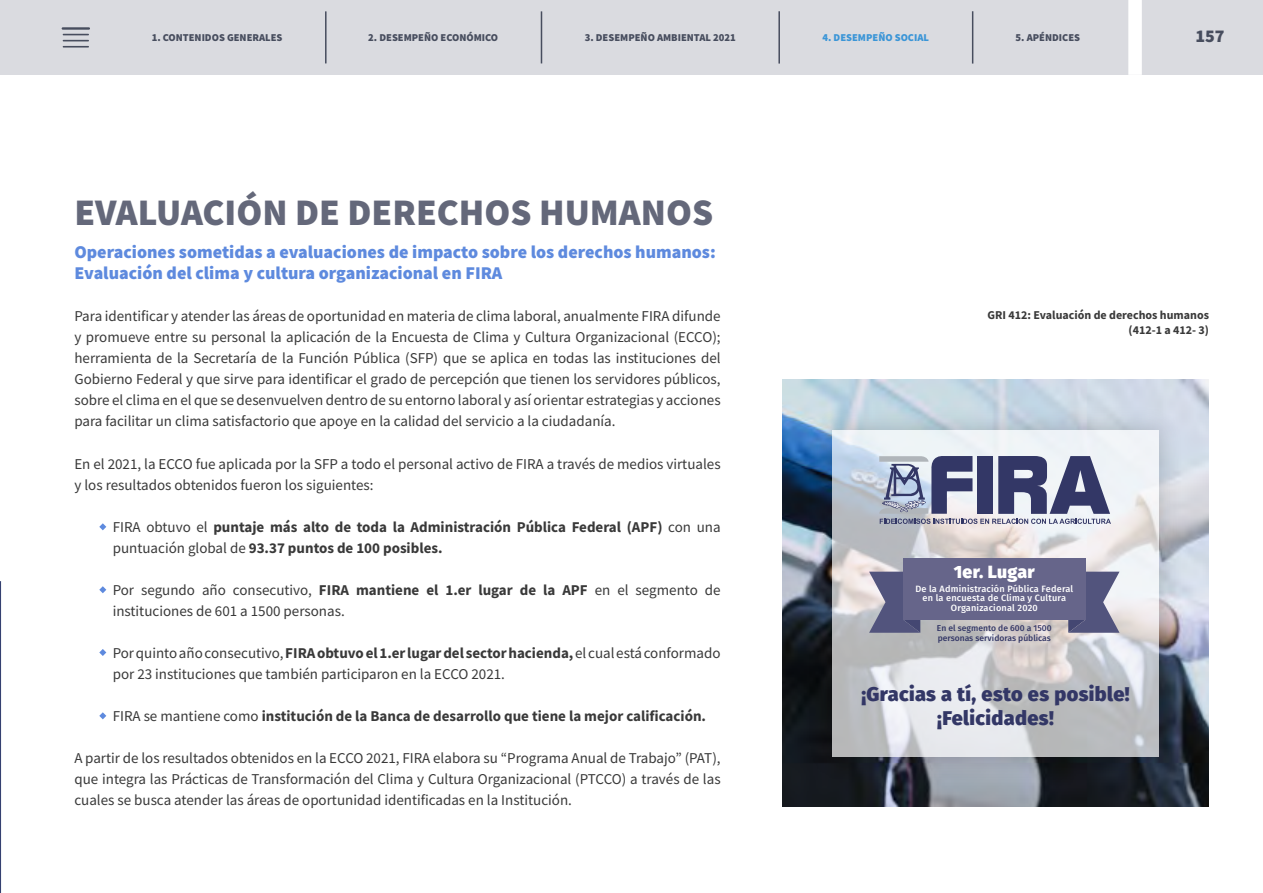
<style>
.page{position:relative;width:1263px;height:893px;background:#fff}
.page>*{position:absolute;margin:0;border:0;box-sizing:border-box;transform-origin:0 0}
.Body{font:900 37.5px "Source Sans Pro";color:#64687a}
.t1{font:800 19.8px/23.9px "Fira Sans";letter-spacing:.02em;color:#333766;text-align:center}
.Body-2{font:900 18px/21px "Source Sans Pro";color:#5e8ade}
.t2{font:900 18px "Source Sans Pro";color:#474d5e}
.t3{font:800 17.7px "Fira Sans";letter-spacing:.02em;color:#fff}
.team2{font:15px/21px "Source Sans Pro";color:#393939}
.t4{font:700 15px/21px "Source Sans Pro";color:#393939}
.team2-2{font:700 12px/14.4px "Source Sans Pro";color:#393939;text-align:right}
.t5{font:900 10.5px "Source Sans Pro";color:#474d5e}
.t6{font:900 10.5px "Source Sans Pro";color:#3a95d7}
.t7{font:500 9.15px/9.1px "Fira Sans";letter-spacing:.02em;color:#fff;text-align:center}
.t8{font:500 8.55px/10.2px "Fira Sans";color:#333766}
.s1{font-weight:400}
.s2{font-weight:700}
</style>
<div class="page">
<svg style="left:99px;top:523px;width:7px;height:7px"></svg>
<svg style="left:99px;top:586px;width:7px;height:7px"></svg>
<svg style="left:99px;top:649px;width:7px;height:7px"></svg>
<svg style="left:99px;top:712px;width:7px;height:7px"></svg>
<img style="left:782px;top:380px;width:427px;height:427px">
<img style="left:800px;top:398px;width:391px;height:390px">
<svg style="left:832px;top:430px;width:327px;height:327px;background:#d4d5d8"></svg>
<svg style="left:878px;top:456px;width:233px;height:68px"></svg>
<svg style="left:869px;top:572px;width:250px;height:61px;background:#8a89a0"></svg>
<div style="left:903px;top:558px;width:183px;height:61px;background:#66658a"></div>
<hr style="left:0;top:581px;width:1px;height:312px;background:#354171">
<div style="left:0;top:0;width:1263px;height:75px;background:#dadbe0"></div>
<hr style="left:62px;top:27px;width:28px;height:3px;background:#474d5e">
<svg style="left:63px;top:34px;width:26px;height:7px"></svg>
<hr style="left:63px;top:46px;width:26px;height:2px;background:#474d5e">
<hr style="left:325px;top:11px;width:2px;height:52px;background:#474d5e">
<hr style="left:541px;top:11px;width:1px;height:52px;background:#474d5e">
<hr style="left:778px;top:11px;width:2px;height:53px;background:#474d5e">
<hr style="left:972px;top:11px;width:1px;height:53px;background:#474d5e">
<div style="left:1128px;top:0;width:14px;height:75px;background:#fff"></div>
<p class="t5" style="left:152px;top:31px;width:132px">1. CONTENIDOS GENERALES</p>
<p class="t5" style="left:368px;top:31px;width:131px">2. DESEMPEÑO ECONÓMICO</p>
<p class="t5" style="left:585px;top:31px;width:153px">3. DESEMPEÑO AMBIENTAL 2021</p>
<p class="t6" style="left:822px;top:30px;width:108px">4. DESEMPEÑO SOCIAL</p>
<p class="t5" style="left:1016px;top:30px;width:66px">5. APÉNDICES</p>
<p class="t2" style="left:1195px;top:24px;width:31px">157</p>
<p class="Body" style="left:74px;top:186px;width:640px">EVALUACIÓN DE DERECHOS HUMANOS</p>
<p class="Body-2" style="left:74px;top:242px;width:643px">Operaciones sometidas a evaluaciones de impacto sobre los derechos humanos:<br>Evaluación del clima y cultura organizacional en FIRA</p>
<p class="team2" style="left:74px;top:306px;width:648px;text-align:justify">Para identificar y atender las áreas de oportunidad en materia de clima laboral, anualmente FIRA difunde y promueve entre su personal la aplicación de la Encuesta de Clima y Cultura Organizacional (ECCO); herramienta de la Secretaría de la Función Pública (SFP) que se aplica en todas las instituciones del Gobierno Federal y que sirve para identificar el grado de percepción que tienen los servidores públicos, sobre el clima en el que se desenvuelven dentro de su entorno laboral y así orientar estrategias y acciones para facilitar un clima satisfactorio que apoye en la calidad del servicio a la ciudadanía.</p>
<p class="team2" style="left:74px;top:453px;width:648px">En el 2021, la ECCO fue aplicada por la SFP a todo el personal activo de FIRA a través de medios virtuales y los resultados obtenidos fueron los siguientes:</p>
<p class="t4" style="left:113px;top:516px;width:609px"><span class="s1">FIRA obtuvo el</span> puntaje más alto de toda la Administración Pública Federal (APF) <span class="s1">con una puntuación global de</span> 93.37 puntos de 100 posibles.</p>
<p class="team2" style="left:113px;top:579px;width:609px">Por segundo año consecutivo, <span class="s2">FIRA mantiene el 1.er lugar de la APF</span> en el segmento de instituciones de 601 a 1500 personas.</p>
<p class="team2" style="left:113px;top:642px;width:609px">Por quinto año consecutivo, <span class="s2">FIRA obtuvo el 1.er lugar del sector hacienda,</span> el cual está conformado por 23 instituciones que también participaron en la ECCO 2021.</p>
<p class="t4" style="left:113px;top:705px;width:595px"><span class="s1">FIRA se mantiene como</span> institución de la Banca de desarrollo que tiene la mejor calificación.</p>
<p class="team2" style="left:74px;top:747px;width:648px;text-align:justify">A partir de los resultados obtenidos en la ECCO 2021, FIRA elabora su “Programa Anual de Trabajo” (PAT), que integra las Prácticas de Transformación del Clima y Cultura Organizacional (PTCCO) a través de las cuales se busca atender las áreas de oportunidad identificadas en la Institución.</p>
<p class="team2-2" style="left:987px;top:308px;width:223px">GRI 412: Evaluación de derechos humanos (412-1 a 412- 3)</p>
<p class="t3" style="left:954px;top:556px;width:83px">1er. Lugar</p>
<p class="t7" style="left:915px;top:584px;width:159px">De la Administración Pública Federal en la encuesta de Clima y Cultura<br>Organizacional 2020</p>
<p class="t8" style="left:937px;top:622px;width:116px">En el segmento de 600 a 1500 personas servidoras públicas</p>
<p class="t1" style="left:861px;top:680px;width:270px">¡Gracias a tí, esto es posible! ¡Felicidades!</p>
</div>
